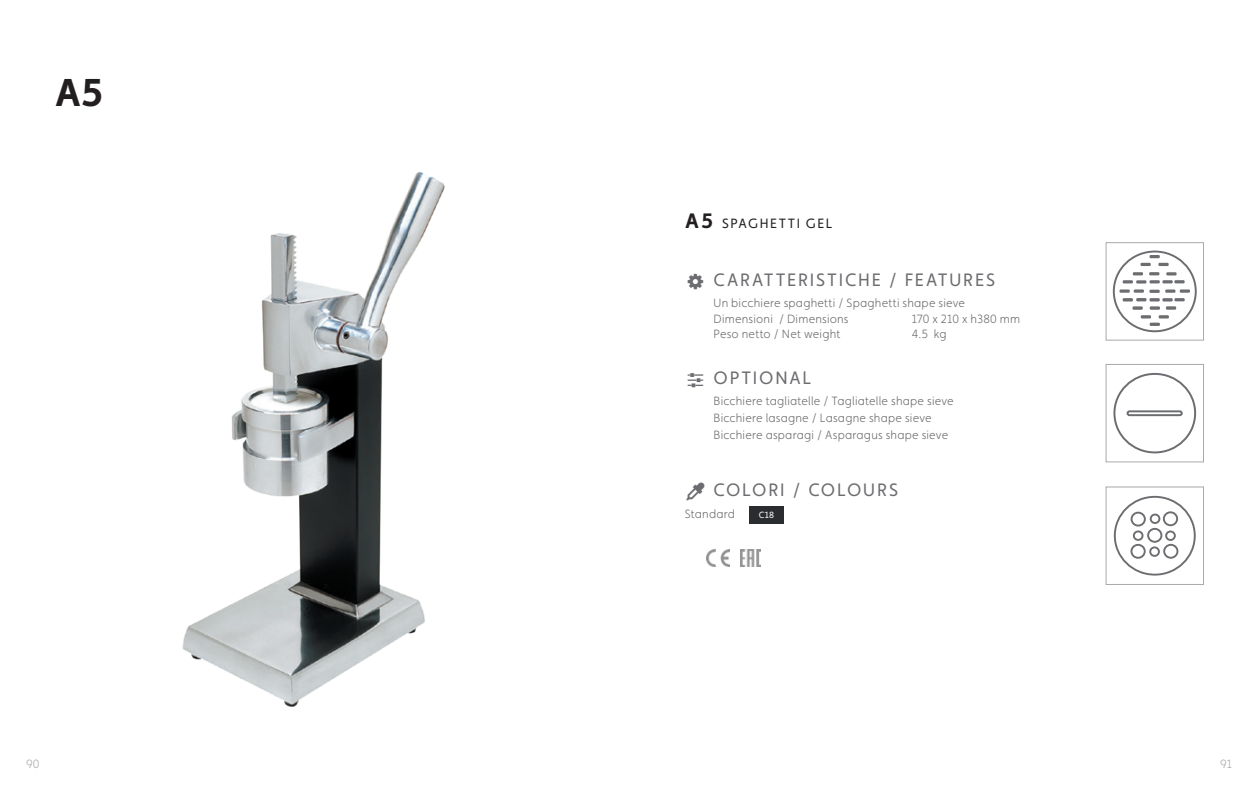
<style>
.page{position:relative;width:1259px;height:787px;background:#fff}
.page>*{position:absolute;margin:0;border:0;box-sizing:border-box;transform-origin:0 0}
.t1{font:700 39px "Faricy New";color:#231f20}
.t2{font:18px "Faricy New";letter-spacing:.105em;color:#6c6d70}
.t3{font:13.5px "Faricy New";letter-spacing:.115em;color:#231f20}
.t4{font:300 12px/17px "Faricy New";letter-spacing:.015em;color:#6c6d70}
.t5{font:300 12px "Faricy New";color:#a8a9ad}
.t6{font:9px "Faricy New";color:#fff}
.s1{font-weight:700;font-size:21px}
</style>
<div class="page">
<svg style="left:1112px;top:250px;width:85px;height:83px"></svg>
<svg style="left:1113px;top:373px;width:84px;height:81px"></svg>
<svg style="left:1113px;top:495px;width:83px;height:81px"></svg>
<div style="left:1106px;top:242px;width:97px;height:98px;border:1px solid #a8a9ad"></div>
<div style="left:1106px;top:364px;width:97px;height:98px;border:1px solid #a8a9ad"></div>
<div style="left:1106px;top:487px;width:97px;height:97px;border:1px solid #a8a9ad"></div>
<img style="left:706px;top:550px;width:24px;height:16px">
<img style="left:740px;top:550px;width:20px;height:16px">
<div style="left:749px;top:506px;width:34px;height:17px;background:#2a2c2f"></div>
<img style="left:182px;top:172px;width:263px;height:535px">
<h1 class="t1" style="left:55px;top:69px;width:49px">A5</h1>
<p class="t3" style="left:685px;top:216px;width:149px"><span class="s1">A5</span> SPAGHETTI GEL</p>
<h2 class="t2" style="left:713px;top:269px;width:283px">CARATTERISTICHE / FEATURES</h2>
<p class="t4" style="left:713px;top:294px;width:253px;line-height:16.2px">Un bicchiere spaghetti / Spaghetti shape sieve<br>Dimensioni / Dimensions</p>
<p class="t4" style="left:911px;top:310px;width:110px">170 x 210 x h380 mm</p>
<p class="t4" style="left:713px;top:325px;width:128px">Peso netto / Net weight</p>
<p class="t4" style="left:911px;top:325px;width:36px">4.5 kg</p>
<h2 class="t2" style="left:713px;top:367px;width:99px">OPTIONAL</h2>
<p class="t4" style="left:713px;top:392px;width:242px">Bicchiere tagliatelle / Tagliatelle shape sieve<br>Bicchiere lasagne / Lasagne shape sieve<br>Bicchiere asparagi / Asparagus shape sieve</p>
<h2 class="t2" style="left:713px;top:479px;width:186px">COLORI / COLOURS</h2>
<p class="t4" style="left:685px;top:505px;width:52px">Standard</p>
<p class="t6" style="left:759px;top:509px;width:17px">C18</p>
<p class="t5" style="left:26px;top:757px;width:15px">90</p>
<p class="t5" style="left:1220px;top:757px;width:13px">91</p>
</div>
